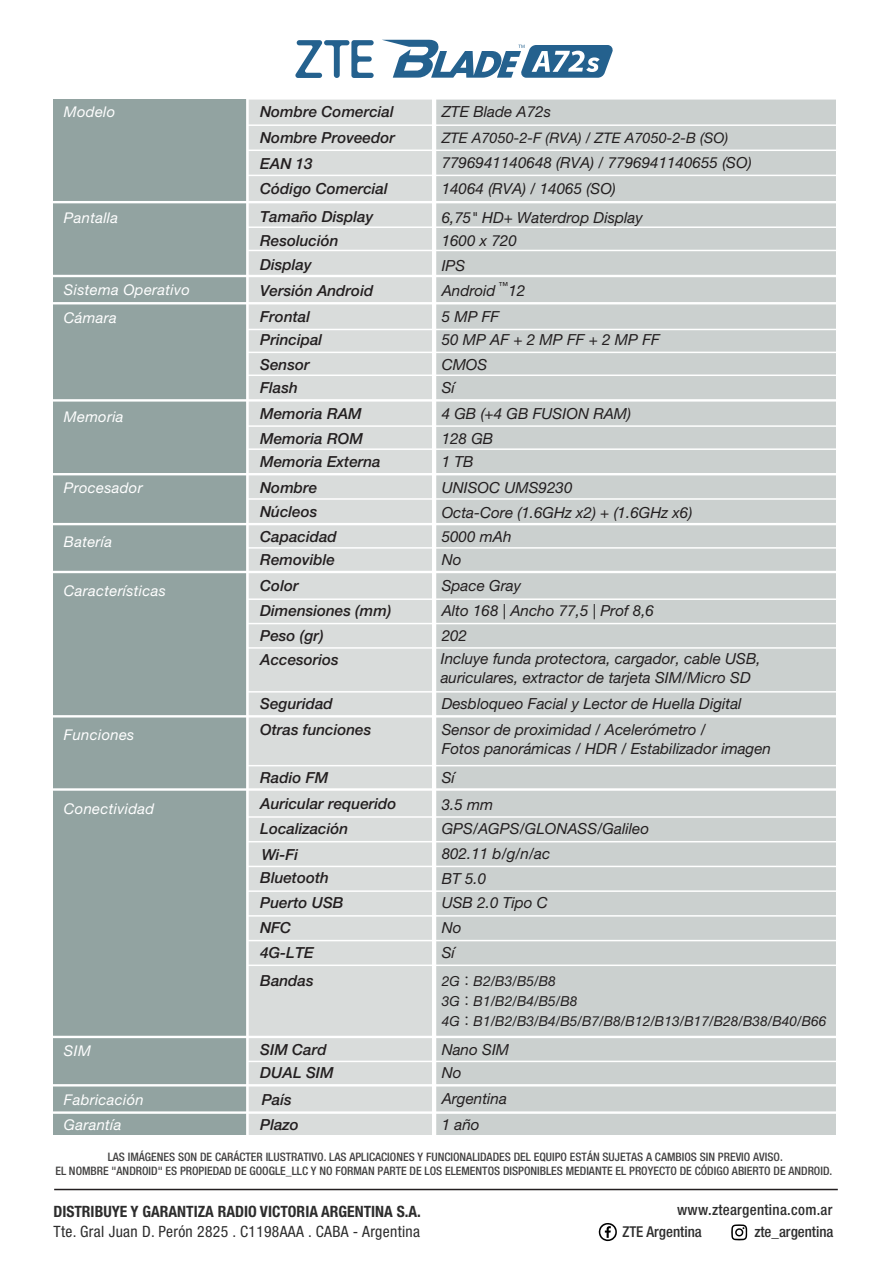
<style>
.page{position:relative;width:893px;height:1263px;background:#fff}
.page>*{position:absolute;margin:0;border:0;box-sizing:border-box;transform-origin:0 0}
.t1{font:condensed 15.6px "Helvetica Neue LT Std";letter-spacing:.02em;color:#2d2d2d}
.t2{font:700 condensed 15.6px "Helvetica Neue LT Std";color:#2d2d2d}
.t3{font:italic 15.3px/24.6px "Helvetica Neue LT Std";color:#231f20}
.t4{font:italic 500 15.3px/24.6px "Helvetica Neue LT Std";color:#231f20}
.t5{font:500 condensed 15px "Helvetica Neue LT Std";color:#2d2d2d}
.t6{font:500 condensed 15px "Helvetica Neue LT Std";letter-spacing:.02em;color:#2d2d2d}
.t7{font:italic 14.85px "Helvetica Neue LT Std";letter-spacing:.02em;color:#fff}
.t8{font:italic 14.55px "Helvetica Neue LT Std";color:#231f20}
.t9{font:italic 13.8px/20.2px "Helvetica Neue LT Std";color:#231f20}
.t10{font:500 condensed 11.7px/14px "Helvetica Neue LT Std";color:#424141;text-align:center}
.t11{font:italic 9.75px "Helvetica Neue LT Std";color:#231f20}
.s1{font-family:"Koz Go Pr 6 N";font-style:normal}
</style>
<div class="page">
<svg style="left:731px;top:1224px;width:16px;height:16px"></svg>
<svg style="left:599px;top:1223px;width:18px;height:18px"></svg>
<hr style="left:54px;top:1189px;width:784px;height:1px;background:#231f20">
<div style="left:435px;top:99px;width:401px;height:1036px;background:#cbd0cf"></div>
<div style="left:245px;top:99px;width:187px;height:1036px;background:#d9dcdb"></div>
<div style="left:53px;top:99px;width:192px;height:1036px;background:#92a3a1"></div>
<hr style="left:246px;top:98px;width:3px;height:1040px;background:#fff">
<hr style="left:434px;top:98px;width:2px;height:1040px;background:#fff">
<hr style="left:49px;top:201px;width:789px;height:2px;background:#fff">
<hr style="left:247px;top:124px;width:591px;height:2px;background:#fff">
<hr style="left:247px;top:150px;width:591px;height:1px;background:#fff">
<hr style="left:247px;top:226px;width:591px;height:2px;background:#fff">
<hr style="left:247px;top:250px;width:591px;height:1px;background:#fff">
<hr style="left:247px;top:175px;width:591px;height:1px;background:#fff">
<hr style="left:247px;top:329px;width:591px;height:1px;background:#fff">
<hr style="left:247px;top:352px;width:591px;height:1px;background:#fff">
<hr style="left:247px;top:374px;width:591px;height:2px;background:#fff">
<hr style="left:247px;top:598px;width:591px;height:2px;background:#fff">
<hr style="left:247px;top:623px;width:591px;height:1px;background:#fff">
<hr style="left:247px;top:816px;width:591px;height:2px;background:#fff">
<hr style="left:247px;top:841px;width:591px;height:1px;background:#fff">
<hr style="left:247px;top:866px;width:591px;height:1px;background:#fff">
<hr style="left:247px;top:890px;width:591px;height:2px;background:#fff">
<hr style="left:247px;top:915px;width:591px;height:2px;background:#fff">
<hr style="left:247px;top:940px;width:591px;height:1px;background:#fff">
<hr style="left:247px;top:1061px;width:591px;height:1px;background:#fff">
<hr style="left:247px;top:964px;width:591px;height:2px;background:#fff">
<hr style="left:247px;top:647px;width:591px;height:2px;background:#fff">
<hr style="left:247px;top:691px;width:591px;height:1px;background:#fff">
<hr style="left:247px;top:765px;width:591px;height:1px;background:#fff">
<hr style="left:247px;top:425px;width:591px;height:2px;background:#fff">
<hr style="left:247px;top:448px;width:591px;height:2px;background:#fff">
<hr style="left:247px;top:498px;width:591px;height:2px;background:#fff">
<hr style="left:247px;top:547px;width:591px;height:2px;background:#fff">
<hr style="left:247px;top:98px;width:591px;height:2px;background:#fff">
<hr style="left:49px;top:275px;width:789px;height:2px;background:#fff">
<hr style="left:49px;top:302px;width:789px;height:2px;background:#fff">
<hr style="left:49px;top:1084px;width:789px;height:2px;background:#fff">
<hr style="left:49px;top:1111px;width:789px;height:3px;background:#fff">
<hr style="left:49px;top:399px;width:789px;height:3px;background:#fff">
<hr style="left:49px;top:473px;width:789px;height:2px;background:#fff">
<hr style="left:49px;top:523px;width:789px;height:2px;background:#fff">
<hr style="left:49px;top:571px;width:789px;height:2px;background:#fff">
<hr style="left:49px;top:715px;width:789px;height:2px;background:#fff">
<hr style="left:49px;top:788px;width:789px;height:3px;background:#fff">
<hr style="left:49px;top:1036px;width:789px;height:2px;background:#fff">
<svg style="left:295px;top:40px;width:79px;height:38px"></svg>
<svg style="left:382px;top:39px;width:231px;height:39px"></svg>
<p class="t7" style="left:64px;top:103px;width:53px">Modelo</p>
<p class="t4" style="left:260px;top:99px;width:135px">Nombre Comercial</p>
<p class="t3" style="left:442px;top:99px;width:111px">ZTE Blade A72s</p>
<p class="t4" style="left:260px;top:125px;width:136px">Nombre Proveedor</p>
<p class="t8" style="left:442px;top:129px;width:288px">ZTE A7050-2-F (RVA) / ZTE A7050-2-B (SO)</p>
<p class="t4" style="left:260px;top:151px;width:54px">EAN 13</p>
<p class="t3" style="left:442px;top:150px;width:312px">7796941140648 (RVA) / 7796941140655 (SO)</p>
<p class="t4" style="left:260px;top:176px;width:129px">Código Comercial</p>
<p class="t3" style="left:442px;top:176px;width:176px">14064 (RVA) / 14065 (SO)</p>
<p class="t7" style="left:64px;top:208px;width:56px">Pantalla</p>
<p class="t4" style="left:260px;top:204px;width:115px">Tamaño Display</p>
<p class="t3" style="left:442px;top:205px;width:203px;line-height:23.9px">6,75" HD+ Waterdrop Display<br>1600 x 720</p>
<p class="t4" style="left:260px;top:253px;width:53px">Display</p>
<p class="t3" style="left:442px;top:253px;width:25px">IPS</p>
<p class="t7" style="left:64px;top:281px;width:127px">Sistema Operativo</p>
<p class="t4" style="left:260px;top:278px;width:115px">Versión Android</p>
<p class="t3" style="left:442px;top:278px;width:85px">Android 12</p>
<p class="t4" style="left:260px;top:228px;width:80px">Resolución</p>
<p class="t11" style="left:498px;top:280px;width:11px">™</p>
<p class="t4" style="left:260px;top:305px;width:63px;line-height:23.1px">Frontal<br>Principal</p>
<p class="t4" style="left:260px;top:352px;width:51px;line-height:23.1px">Sensor<br>Flash</p>
<p class="t7" style="left:64px;top:309px;width:54px">Cámara</p>
<p class="t3" style="left:442px;top:305px;width:220px;line-height:23.1px">5 MP FF<br>50 MP AF + 2 MP FF + 2 MP FF</p>
<p class="t3" style="left:442px;top:353px;width:47px;line-height:23.1px">CMOS<br>Sí</p>
<p class="t4" style="left:260px;top:401px;width:104px">Memoria RAM<br>Memoria ROM</p>
<p class="t4" style="left:260px;top:449px;width:122px">Memoria Externa</p>
<p class="t7" style="left:64px;top:407px;width:61px">Memoria</p>
<p class="t3" style="left:442px;top:401px;width:191px">4 GB (+4 GB FUSION RAM)<br>128 GB</p>
<p class="t3" style="left:442px;top:449px;width:33px">1 TB</p>
<p class="t7" style="left:64px;top:478px;width:80px">Procesador</p>
<p class="t4" style="left:260px;top:475px;width:59px">Nombre</p>
<p class="t3" style="left:442px;top:475px;width:132px">UNISOC UMS9230</p>
<p class="t4" style="left:260px;top:499px;width:59px">Núcleos</p>
<p class="t3" style="left:442px;top:500px;width:252px">Octa-Core (1.6GHz x2) + (1.6GHz x6)</p>
<p class="t4" style="left:260px;top:525px;width:78px;line-height:23.1px">Capacidad<br>Removible</p>
<p class="t7" style="left:64px;top:533px;width:50px">Batería</p>
<p class="t3" style="left:442px;top:525px;width:71px;line-height:23.1px">5000 mAh<br>No</p>
<p class="t4" style="left:260px;top:573px;width:133px">Color<br>Dimensiones (mm)<br>Peso (gr)<br>Accesorios</p>
<p class="t7" style="left:64px;top:582px;width:103px">Características</p>
<p class="t3" style="left:442px;top:573px;width:214px">Space Gray<br>Alto 168 | Ancho 77,5 | Prof 8,6<br>202</p>
<p class="t3" style="left:441px;top:650px;width:322px;line-height:18.3px">Incluye funda protectora, cargador, cable USB, auriculares, extractor de tarjeta SIM/Micro SD</p>
<p class="t4" style="left:260px;top:691px;width:74px">Seguridad</p>
<p class="t3" style="left:442px;top:691px;width:302px">Desbloqueo Facial y Lector de Huella Digital</p>
<p class="t4" style="left:260px;top:717px;width:113px">Otras funciones</p>
<p class="t4" style="left:260px;top:765px;width:70px">Radio FM</p>
<p class="t7" style="left:64px;top:726px;width:72px">Funciones</p>
<p class="t3" style="left:442px;top:720px;width:331px;line-height:18.3px">Sensor de proximidad / Acelerómetro /<br>Fotos panorámicas / HDR / Estabilizador imagen</p>
<p class="t3" style="left:442px;top:765px;width:15px">Sí</p>
<p class="t4" style="left:260px;top:791px;width:138px">Auricular requerido<br>Localización</p>
<p class="t4" style="left:260px;top:843px;width:70px;line-height:23.2px">Wi-Fi<br>Bluetooth</p>
<p class="t4" style="left:260px;top:890px;width:85px">Puerto USB<br>NFC</p>
<p class="t7" style="left:64px;top:800px;width:92px">Conectividad</p>
<p class="t3" style="left:442px;top:791px;width:209px">3.5 mm<br>GPS/AGPS/GLONASS/Galileo<br>802.11 b/g/n/ac<br>BT 5.0<br>USB 2.0 Tipo C<br>No</p>
<p class="t4" style="left:260px;top:939px;width:55px;line-height:27.5px">4G-LTE<br>Bandas</p>
<p class="t3" style="left:442px;top:940px;width:15px">Sí</p>
<p class="t9" style="left:442px;top:970px;width:386px">2G<span class="s1">：</span>B2/B3/B5/B8<br>3G<span class="s1">：</span>B1/B2/B4/B5/B8<br>4G<span class="s1">：</span>B1/B2/B3/B4/B5/B7/B8/B12/B13/B17/B28/B38/B40/B66</p>
<p class="t7" style="left:64px;top:1042px;width:28px">SIM</p>
<p class="t4" style="left:260px;top:1037px;width:68px">SIM Card</p>
<p class="t3" style="left:442px;top:1037px;width:69px">Nano SIM</p>
<p class="t4" style="left:260px;top:1060px;width:75px">DUAL SIM</p>
<p class="t3" style="left:442px;top:1060px;width:21px">No</p>
<p class="t7" style="left:64px;top:1091px;width:81px">Fabricación</p>
<p class="t4" style="left:262px;top:1087px;width:31px">País</p>
<p class="t3" style="left:442px;top:1086px;width:67px">Argentina</p>
<p class="t7" style="left:64px;top:1115px;width:59px">Garantía</p>
<p class="t4" style="left:260px;top:1112px;width:40px">Plazo</p>
<p class="t3" style="left:442px;top:1112px;width:39px">1 año</p>
<p class="t10" style="left:55px;top:1150px;width:778px">LAS IMÁGENES SON DE CARÁCTER ILUSTRATIVO. LAS APLICACIONES Y FUNCIONALIDADES DEL EQUIPO ESTÁN SUJETAS A CAMBIOS SIN PREVIO AVISO.<br>EL NOMBRE "ANDROID" ES PROPIEDAD DE GOOGLE_LLC Y NO FORMAN PARTE DE LOS ELEMENTOS DISPONIBLES MEDIANTE EL PROYECTO DE CÓDIGO ABIERTO DE ANDROID.</p>
<p class="t6" style="left:677px;top:1201px;width:157px">www.zteargentina.com.ar</p>
<p class="t2" style="left:53px;top:1201px;width:369px">DISTRIBUYE Y GARANTIZA RADIO VICTORIA ARGENTINA S.A.</p>
<p class="t1" style="left:54px;top:1222px;width:368px">Tte. Gral Juan D. Perón 2825 . C1198AAA . CABA - Argentina</p>
<p class="t5" style="left:622px;top:1223px;width:81px">ZTE Argentina</p>
<p class="t5" style="left:754px;top:1222px;width:81px">zte_argentina</p>
</div>
